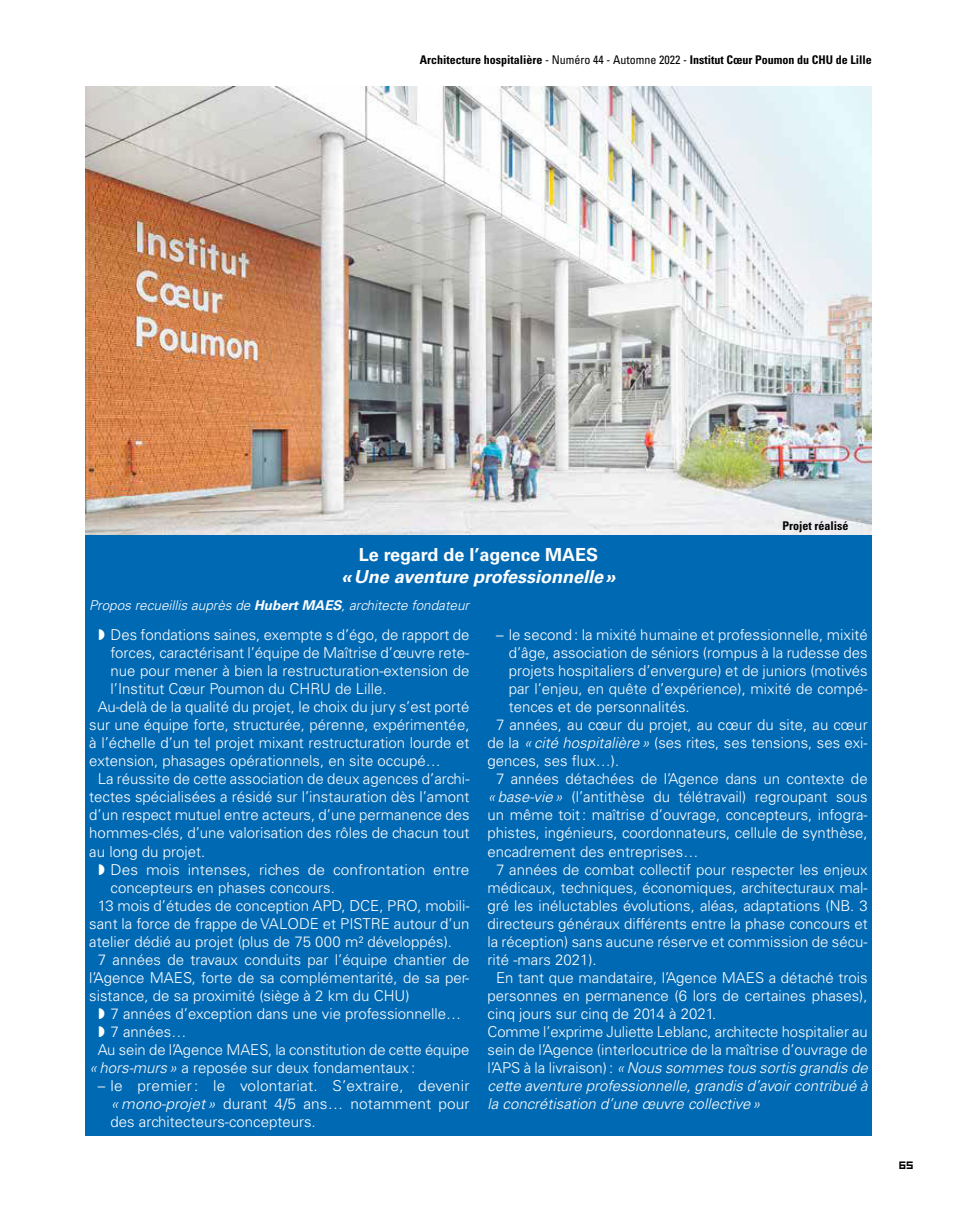
<style>
.page{position:relative;width:957px;height:1212px;background:#fff}
.page>*{position:absolute;margin:0;border:0;box-sizing:border-box;transform-origin:0 0}
.t1{font:italic 700 18px "Univers LT Std";color:#fff}
.t2{font:700 18px "Univers LT Std";color:#fff}
.t3{font:300 15px/18px "Univers LT Std";color:#fff;text-align:justify}
.t4{font:italic 300 15px "Univers LT Std";color:#fff}
.t5{font:italic 300 13.5px "Univers LT Std";color:#fff}
.t6{font:700 condensed 12px "Univers LT Std";color:#000}
.t7{font:12px "Hooge 0555";color:#000}
.s1{font-weight:400}
.s2{font-weight:700}
.s3{font-style:italic}
.s4{font-style:normal}
</style>
<div class="page">
<img style="left:85px;top:86px;width:787px;height:449px">
<div style="left:85px;top:535px;width:787px;height:600px;background:#0069b4"></div>
<p class="t6" style="left:420px;top:52px;width:453px">Architecture hospitalière <span class="s1">- Numéro 44 - Automne 2022 -</span> Institut Cœur Poumon du CHU de Lille</p>
<p class="t6" style="left:782px;top:518px;width:67px">Projet réalisé</p>
<p class="t2" style="left:359px;top:544px;width:241px">Le regard de l’agence MAES</p>
<p class="t1" style="left:341px;top:566px;width:275px">«Une aventure professionnelle»</p>
<p class="t5" style="left:89px;top:597px;width:381px">Propos recueillis auprès de <span class="s2">Hubert MAES</span>, architecte fondateur</p>
<p class="t3" style="left:111px;top:626px;width:360px">Des fondations saines, exempte s d’égo, de rapport de</p>
<p class="t3" style="left:111px;top:644px;width:360px">forces, caractérisant l’équipe de Maîtrise d’œuvre rete-</p>
<p class="t3" style="left:111px;top:662px;width:360px">nue pour mener à bien la restructuration-extension de</p>
<p class="t3" style="left:111px;top:680px;width:278px">l’Institut Cœur Poumon du CHRU de Lille.</p>
<p class="t3" style="left:98px;top:698px;width:373px">Au-delà de la qualité du projet, le choix du jury s’est porté</p>
<p class="t3" style="left:89px;top:716px;width:382px">sur une équipe forte, structurée, pérenne, expérimentée,</p>
<p class="t3" style="left:89px;top:734px;width:382px">à l’échelle d’un tel projet mixant restructuration lourde et</p>
<p class="t3" style="left:89px;top:752px;width:353px">extension, phasages opérationnels, en site occupé…</p>
<p class="t3" style="left:98px;top:770px;width:373px">La réussite de cette association de deux agences d’archi-</p>
<p class="t3" style="left:89px;top:788px;width:382px">tectes spécialisées a résidé sur l’instauration dès l’amont</p>
<p class="t3" style="left:89px;top:806px;width:382px">d’un respect mutuel entre acteurs, d’une permanence des</p>
<p class="t3" style="left:89px;top:824px;width:382px">hommes-clés, d’une valorisation des rôles de chacun tout</p>
<p class="t3" style="left:89px;top:842px;width:117px">au long du projet.</p>
<p class="t3" style="left:111px;top:860px;width:360px">Des mois intenses, riches de confrontation entre</p>
<p class="t3" style="left:111px;top:878px;width:226px">concepteurs en phases concours.</p>
<p class="t3" style="left:98px;top:896px;width:373px">13 mois d’études de conception APD, DCE, PRO, mobili-</p>
<p class="t3" style="left:89px;top:914px;width:382px">sant la force de frappe de VALODE et PISTRE autour d’un</p>
<p class="t3" style="left:89px;top:932px;width:364px">atelier dédié au projet (plus de 75 000 m² développés).</p>
<p class="t3" style="left:98px;top:950px;width:373px">7 années de travaux conduits par l’équipe chantier de</p>
<p class="t3" style="left:89px;top:968px;width:382px">l’Agence MAES, forte de sa complémentarité, de sa per-</p>
<p class="t3" style="left:89px;top:986px;width:322px">sistance, de sa proximité (siège à 2 km du CHU)</p>
<p class="t3" style="left:111px;top:1004px;width:352px">7 années d’exception dans une vie professionnelle…</p>
<p class="t3" style="left:111px;top:1022px;width:77px">7 années…</p>
<p class="t3" style="left:98px;top:1040px;width:373px">Au sein de l’Agence MAES, la constitution de cette équipe</p>
<p class="t3" style="left:89px;top:1058px;width:327px"><span class="s3">«hors-murs»</span> a reposée sur deux fondamentaux :</p>
<p class="t3" style="left:111px;top:1076px;width:360px;text-indent:-13px">– le premier: le volontariat. S’extraire, devenir <span class="s3">«mono-projet»</span> durant 4/5 ans… notamment pour des architecteurs-concepteurs.</p>
<p class="t3" style="left:496px;top:626px;width:373px">– le second: la mixité humaine et professionnelle, mixité</p>
<p class="t3" style="left:509px;top:644px;width:360px">d’âge, association de séniors (rompus à la rudesse des</p>
<p class="t3" style="left:509px;top:662px;width:360px">projets hospitaliers d’envergure) et de juniors (motivés</p>
<p class="t3" style="left:509px;top:680px;width:360px">par l’enjeu, en quête d’expérience), mixité de compé-</p>
<p class="t3" style="left:509px;top:698px;width:182px">tences et de personnalités.</p>
<p class="t3" style="left:496px;top:716px;width:373px">7 années, au cœur du projet, au cœur du site, au cœur</p>
<p class="t3" style="left:487px;top:734px;width:382px">de la <span class="s3">«cité hospitalière»</span> (ses rites, ses tensions, ses exi-</p>
<p class="t3" style="left:487px;top:752px;width:133px">gences, ses flux…).</p>
<p class="t3" style="left:496px;top:770px;width:373px">7 années détachées de l’Agence dans un contexte de</p>
<p class="t3" style="left:487px;top:788px;width:382px"><span class="s3">«base-vie»</span> (l’antithèse du télétravail) regroupant sous</p>
<p class="t3" style="left:487px;top:806px;width:382px">un même toit: maîtrise d’ouvrage, concepteurs, infogra-</p>
<p class="t3" style="left:487px;top:824px;width:382px">phistes, ingénieurs, coordonnateurs, cellule de synthèse,</p>
<p class="t3" style="left:487px;top:842px;width:212px">encadrement des entreprises…</p>
<p class="t3" style="left:496px;top:860px;width:373px">7 années de combat collectif pour respecter les enjeux</p>
<p class="t3" style="left:487px;top:878px;width:382px">médicaux, techniques, économiques, architecturaux mal-</p>
<p class="t3" style="left:487px;top:896px;width:382px">gré les inéluctables évolutions, aléas, adaptations (NB. 3</p>
<p class="t3" style="left:487px;top:914px;width:382px">directeurs généraux différents entre la phase concours et</p>
<p class="t3" style="left:487px;top:932px;width:382px">la réception) sans aucune réserve et commission de sécu-</p>
<p class="t3" style="left:487px;top:950px;width:111px">rité -mars 2021).</p>
<p class="t3" style="left:496px;top:968px;width:373px">En tant que mandataire, l’Agence MAES a détaché trois</p>
<p class="t3" style="left:487px;top:986px;width:382px">personnes en permanence (6 lors de certaines phases),</p>
<p class="t3" style="left:487px;top:1004px;width:230px">cinq jours sur cinq de 2014 à 2021.</p>
<p class="t3" style="left:487px;top:1022px;width:382px">Comme l’exprime Juliette Leblanc, architecte hospitalier au</p>
<p class="t3" style="left:487px;top:1040px;width:382px">sein de l’Agence (interlocutrice de la maîtrise d’ouvrage de</p>
<p class="t4" style="left:487px;top:1058px;width:382px"><span class="s4">l’APS à la livraison):</span> «Nous sommes tous sortis grandis de</p>
<p class="t4" style="left:487px;top:1076px;width:382px">cette aventure professionnelle, grandis d’avoir contribué à</p>
<p class="t4" style="left:487px;top:1094px;width:275px">la concrétisation d’une œuvre collective»</p>
<p class="t7" style="left:899px;top:1157px;width:16px">65</p>
</div>
